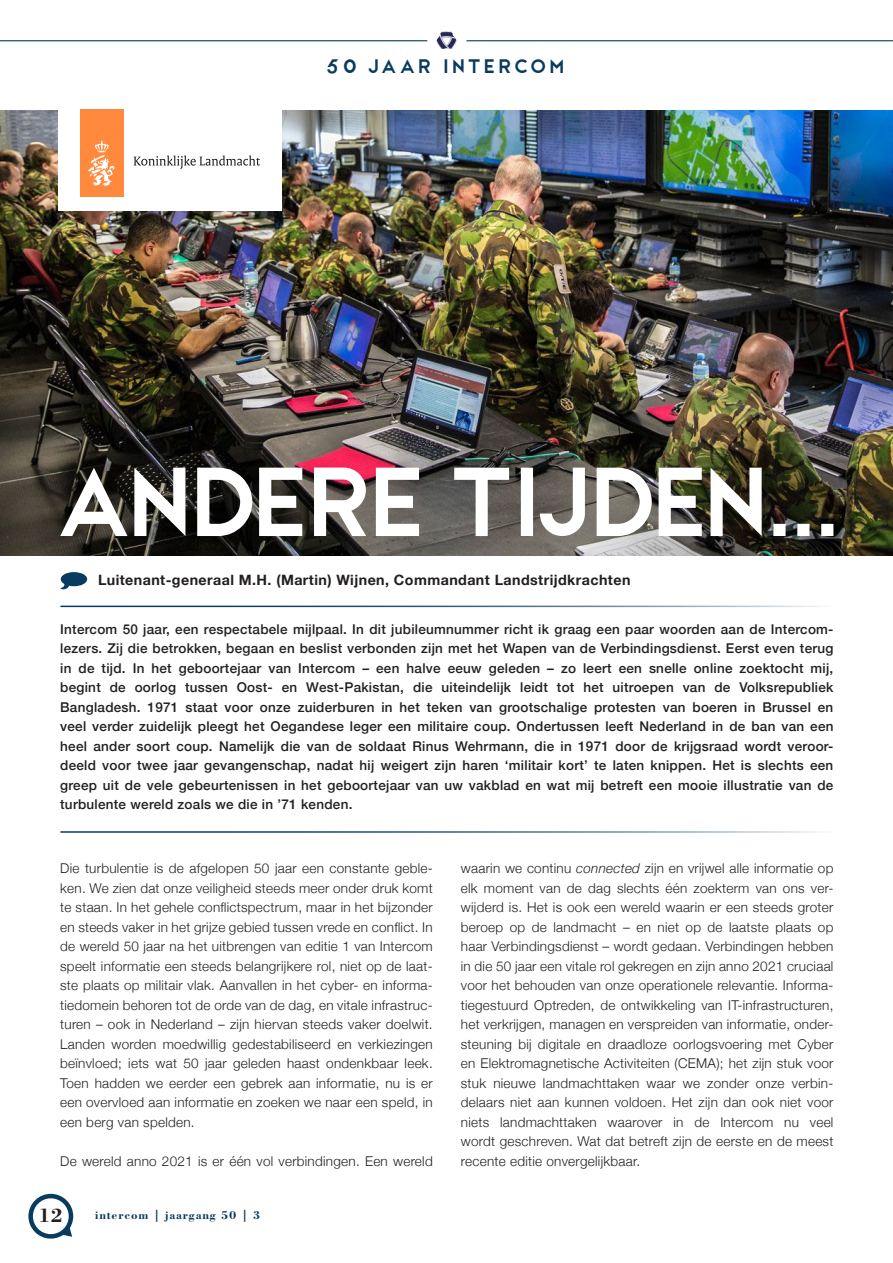
<style>
.page{position:relative;width:893px;height:1263px;background:#fff}
.page>*{position:absolute;margin:0;border:0;box-sizing:border-box;transform-origin:0 0}
.t1{font:700 20.1px "Bodoni BT";color:#231f20}
.t2{font:19.5px "CWG Sans";letter-spacing:.15em;color:#083b60}
.t3{font:700 14.25px "Helvetica Neue";letter-spacing:.03em;color:#231f20}
.t4{font:300 13.5px/19.5px "Helvetica Neue";letter-spacing:.02em;color:#231f20;text-align:justify}
.t5{font:500 13.5px/19.5px "Helvetica Neue";letter-spacing:.02em;color:#231f20;text-align:justify}
.t6{font:700 12px "Bodoni BT";letter-spacing:.07em;color:#083b60}
.s1{font-style:italic}
</style>
<div class="page">
<img style="left:0;top:111px;width:893px;height:445px">
<hr style="left:466px;top:40px;width:427px;height:1px;background:#083b60">
<div style="left:28px;top:1194px;width:45px;height:44px;border:4px solid #083b60;border-radius:50%"></div>
<svg style="left:60px;top:1225px;width:12px;height:12px"></svg>
<svg style="left:436px;top:31px;width:11px;height:13px"></svg>
<hr style="left:0;top:40px;width:427px;height:1px;background:#083b60">
<hr style="left:61px;top:606px;width:772px;height:1px;background:#083b60">
<hr style="left:61px;top:831px;width:772px;height:2px;background:#083b60">
<svg style="left:60px;top:572px;width:27px;height:17px"></svg>
<svg style="left:60px;top:467px;width:773px;height:69px"></svg>
<div style="left:58px;top:109px;width:224px;height:102px;background:#fff"></div>
<div style="left:80px;top:109px;width:44px;height:87px;background:#ff893d"></div>
<svg style="left:134px;top:156px;width:126px;height:13px"></svg>
<svg style="left:88px;top:141px;width:26px;height:45px"></svg>
<p class="t2" style="left:327px;top:56px;width:239px">50 JAAR INTERCOM</p>
<p class="t3" style="left:98px;top:569px;width:534px">Luitenant-generaal M.H. (Martin) Wijnen, Commandant Landstrijdkrachten</p>
<p class="t5" style="left:60px;top:618px;width:775px">Intercom 50 jaar, een respectabele mijlpaal. In dit jubileumnummer richt ik graag een paar woorden aan de Intercom&shy;lezers. Zij die betrokken, begaan en beslist verbonden zijn met het Wapen van de Verbindingsdienst. Eerst even terug in de tijd. In het geboortejaar van Intercom – een halve eeuw geleden – zo leert een snelle online zoektocht mij, begint de oorlog tussen Oost- en West-Pakistan, die uiteindelijk leidt tot het uitroepen van de Volksrepubliek Bangladesh. 1971 staat voor onze zuiderburen in het teken van grootschalige protesten van boeren in Brussel en veel verder zuidelijk pleegt het Oegandese leger een militaire coup. Ondertussen leeft Nederland in de ban van een heel ander soort coup. Namelijk die van de soldaat Rinus Wehrmann, die in 1971 door de krijgsraad wordt veroor&shy;deeld voor twee jaar gevangenschap, nadat hij weigert zijn haren ‘militair kort’ te laten knippen. Het is slechts een greep uit de vele gebeurtenissen in het geboortejaar van uw vakblad en wat mij betreft een mooie illustratie van de turbulente wereld zoals we die in ’71 kenden.</p>
<p class="t4" style="left:60px;top:857px;width:374px">Die turbulentie is de afgelopen 50 jaar een constante geble&shy;ken. We zien dat onze veiligheid steeds meer onder druk komt te staan. In het gehele conflictspectrum, maar in het bijzonder en steeds vaker in het grijze gebied tussen vrede en conflict. In de wereld 50 jaar na het uitbrengen van editie 1 van Intercom speelt informatie een steeds belangrijkere rol, niet op de laat&shy;ste plaats op militair vlak. Aanvallen in het cyber- en informa&shy;tiedomein behoren tot de orde van de dag, en vitale infrastruc&shy;turen – ook in Nederland – zijn hiervan steeds vaker doelwit.<br>Landen worden moedwillig gedestabiliseerd en verkiezingen beïnvloed; iets wat 50 jaar geleden haast ondenkbaar leek.<br>Toen hadden we eerder een gebrek aan informatie, nu is er een overvloed aan informatie en zoeken we naar een speld, in een berg van spelden.</p>
<p class="t4" style="left:60px;top:1150px;width:374px">De wereld anno 2021 is er één vol verbindingen. Een wereld</p>
<p class="t1" style="left:39px;top:1203px;width:26px">12</p>
<p class="t6" style="left:95px;top:1208px;width:167px">intercom | jaargang 50 | 3</p>
<p class="t4" style="left:461px;top:857px;width:374px">waarin we continu <span class="s1">connected</span> zijn en vrijwel alle informatie op elk moment van de dag slechts één zoekterm van ons ver&shy;wijderd is. Het is ook een wereld waarin er een steeds groter beroep op de landmacht – en niet op de laatste plaats op haar Verbindingsdienst – wordt gedaan. Verbindingen hebben in die 50 jaar een vitale rol gekregen en zijn anno 2021 cruciaal voor het behouden van onze operationele relevantie. Informa&shy;tiegestuurd Optreden, de ontwikkeling van IT-infrastructuren, het verkrijgen, managen en verspreiden van informatie, onder&shy;steuning bij digitale en draadloze oorlogsvoering met Cyber en Elektromagnetische Activiteiten (CEMA); het zijn stuk voor stuk nieuwe landmachttaken waar we zonder onze verbin&shy;delaars niet aan kunnen voldoen. Het zijn dan ook niet voor niets landmachttaken waarover in de Intercom nu veel wordt geschreven. Wat dat betreft zijn de eerste en de meest recente editie onvergelijkbaar.</p>
</div>
